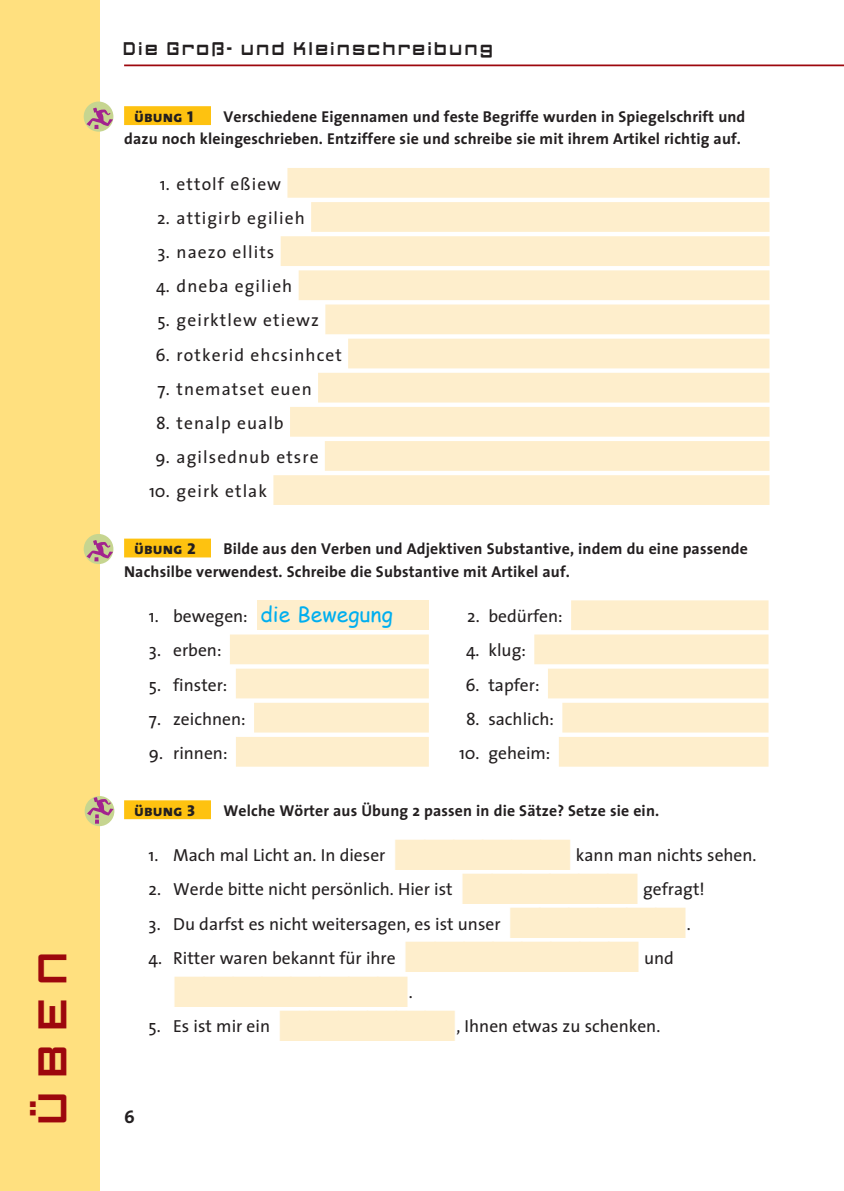
<style>
.page{position:relative;width:844px;height:1191px;background:#fff}
.page>*{position:absolute;margin:0;border:0;box-sizing:border-box;transform-origin:0 0}
.t1{font:43.75px "Zapf Dingbats";color:#feeecc}
.t2{font:42px "FF Gothic One Two";color:#9d070d}
.t3{font:21px "Comic Sans MS";letter-spacing:.005em;color:#00aeef}
.t4{font:19.25px "FF Gothic One Two";color:#231f20;scale:.85 1}
.t5{font:18.38px "The Sans Bold Caps";color:#231f20}
.t6{font:17.5px "The Sans";color:#231f20}
.t7{font:17.5px "The Sans";letter-spacing:.06em;color:#231f20}
.t8{font:700 15.75px/22.8px "The Sans";letter-spacing:.01em;color:#231f20;text-align:right}
.t9{font:15.75px "The Sans Extra Bold Caps";letter-spacing:.01em;color:#231f20}
.s1{font-family:"The Sans";font-size:17.5px;color:#231f20}
</style>
<div class="page">
<div style="left:0;top:0;width:99px;height:1191px;background:#ffe07f"></div>
<hr style="left:124px;top:64px;width:719px;height:2px;background:#9d070d">
<div style="left:257px;top:600px;width:171px;height:30px;background:#feeecc"></div>
<div style="left:124px;top:106px;width:87px;height:19px;background:#fec210"></div>
<div style="left:287px;top:168px;width:482px;height:30px;background:#feeecc"></div>
<div style="left:311px;top:202px;width:458px;height:30px;background:#feeecc"></div>
<div style="left:280px;top:236px;width:489px;height:30px;background:#feeecc"></div>
<div style="left:298px;top:270px;width:471px;height:30px;background:#feeecc"></div>
<div style="left:325px;top:304px;width:444px;height:30px;background:#feeecc"></div>
<div style="left:348px;top:339px;width:421px;height:29px;background:#feeecc"></div>
<div style="left:318px;top:373px;width:451px;height:29px;background:#feeecc"></div>
<div style="left:290px;top:407px;width:479px;height:30px;background:#feeecc"></div>
<div style="left:325px;top:441px;width:444px;height:30px;background:#feeecc"></div>
<div style="left:273px;top:475px;width:496px;height:30px;background:#feeecc"></div>
<div style="left:124px;top:538px;width:87px;height:19px;background:#fec210"></div>
<div style="left:571px;top:600px;width:197px;height:30px;background:#feeecc"></div>
<div style="left:230px;top:634px;width:199px;height:30px;background:#feeecc"></div>
<div style="left:534px;top:634px;width:234px;height:30px;background:#feeecc"></div>
<div style="left:236px;top:668px;width:193px;height:30px;background:#feeecc"></div>
<div style="left:548px;top:668px;width:220px;height:30px;background:#feeecc"></div>
<div style="left:254px;top:703px;width:175px;height:29px;background:#feeecc"></div>
<div style="left:562px;top:703px;width:206px;height:29px;background:#feeecc"></div>
<div style="left:236px;top:737px;width:193px;height:29px;background:#feeecc"></div>
<div style="left:558px;top:737px;width:210px;height:29px;background:#feeecc"></div>
<div style="left:124px;top:800px;width:87px;height:19px;background:#fec210"></div>
<div style="left:84px;top:102px;width:29px;height:30px;background:#c6d590;border-radius:50%"></div>
<svg style="left:86px;top:108px;width:27px;height:21px"></svg>
<div style="left:84px;top:534px;width:29px;height:30px;background:#c6d590;border-radius:50%"></div>
<svg style="left:86px;top:540px;width:27px;height:21px"></svg>
<svg style="left:85px;top:796px;width:29px;height:30px"></svg>
<svg style="left:87px;top:797px;width:27px;height:26px"></svg>
<h2 class="t2" style="left:30px;top:1128px;width:181px;rotate:-90deg">Üben</h2>
<p class="t4" style="left:122px;top:38px;width:439px">Die Groß- und Kleinschreibung</p>
<p class="t8" style="left:124px;top:104px;width:622px">Verschiedene Eigennamen und feste Begriffe wurden in Spiegelschrift und<br>dazu noch kleingeschrieben. Entziffere sie und schreibe sie mit ihrem Artikel richtig auf.</p>
<p class="t7" style="left:160px;top:169px;width:123px">1. ettolf eßiew</p>
<p class="t7" style="left:157px;top:203px;width:149px">2. attigirb egilieh</p>
<p class="t7" style="left:157px;top:238px;width:118px">3. naezo ellits</p>
<p class="t7" style="left:156px;top:272px;width:138px">4. dneba egilieh</p>
<p class="t7" style="left:157px;top:306px;width:163px">5. geirktlew etiewz</p>
<p class="t7" style="left:155px;top:340px;width:188px">6. rotkerid ehcsinhcet</p>
<p class="t7" style="left:157px;top:374px;width:156px">7. tnematset euen</p>
<p class="t7" style="left:156px;top:408px;width:129px">8. tenalp eualb</p>
<p class="t7" style="left:155px;top:442px;width:164px">9. agilsednub etsre</p>
<p class="t7" style="left:149px;top:476px;width:120px">10. geirk etlak</p>
<p class="t9" style="left:134px;top:103px;width:61px">übung 1</p>
<p class="t8" style="left:124px;top:537px;width:625px;text-align:left;text-indent:99px">Bilde aus den Verben und Adjektiven Substantive, indem du eine passende<br>Nachsilbe verwendest. Schreibe die Substantive mit Artikel auf.</p>
<h3 class="t3" style="left:149px;top:599px;width:245px"><span class="s1">1. bewegen:</span> die Bewegung</h3>
<p class="t6" style="left:467px;top:602px;width:97px">2. bedürfen:</p>
<p class="t6" style="left:149px;top:636px;width:74px">3. erben:</p>
<p class="t6" style="left:466px;top:636px;width:61px">4. klug:</p>
<p class="t6" style="left:149px;top:670px;width:80px">5. finster:</p>
<p class="t6" style="left:465px;top:670px;width:76px">6. tapfer:</p>
<p class="t6" style="left:149px;top:704px;width:98px">7. zeichnen:</p>
<p class="t6" style="left:466px;top:704px;width:89px">8. sachlich:</p>
<p class="t6" style="left:149px;top:738px;width:80px">9. rinnen:</p>
<p class="t6" style="left:459px;top:738px;width:93px">10. geheim:</p>
<p class="t9" style="left:134px;top:535px;width:63px">übung 2</p>
<p class="t9" style="left:134px;top:797px;width:62px">übung 3</p>
<p class="t8" style="left:223px;top:798px;width:437px">Welche Wörter aus Übung 2 passen in die Sätze? Setze sie ein.</p>
<p class="t6" style="left:149px;top:840px;width:238px">1. Mach mal Licht an. In dieser</p>
<h1 class="t1" style="left:394px;top:834px;width:179px">■■■■■■</h1>
<p class="t6" style="left:575px;top:840px;width:182px">kann man nichts sehen.</p>
<p class="t6" style="left:149px;top:875px;width:305px">2. Werde bitte nicht persönlich. Hier ist</p>
<h1 class="t1" style="left:461px;top:868px;width:179px">■■■■■■</h1>
<p class="t6" style="left:643px;top:875px;width:63px">gefragt!</p>
<p class="t6" style="left:149px;top:909px;width:353px">3. Du darfst es nicht weitersagen, es ist unser</p>
<h1 class="t1" style="left:509px;top:902px;width:179px">■■■■■■</h1>
<p class="t6" style="left:686px;top:909px;width:5px">.</p>
<p class="t6" style="left:149px;top:943px;width:248px">4. Ritter waren bekannt für ihre</p>
<h1 class="t1" style="left:404px;top:936px;width:237px">■■■■■■■■</h1>
<p class="t6" style="left:644px;top:943px;width:31px">und</p>
<h1 class="t1" style="left:173px;top:970px;width:237px">■■■■■■■■</h1>
<p class="t6" style="left:409px;top:977px;width:5px">.</p>
<p class="t6" style="left:149px;top:1011px;width:123px">5. Es ist mir ein</p>
<h1 class="t1" style="left:278px;top:1004px;width:179px">■■■■■■</h1>
<p class="t6" style="left:456px;top:1011px;width:205px">, Ihnen etwas zu schenken.</p>
<p class="t5" style="left:124px;top:1101px;width:12px">6</p>
</div>
